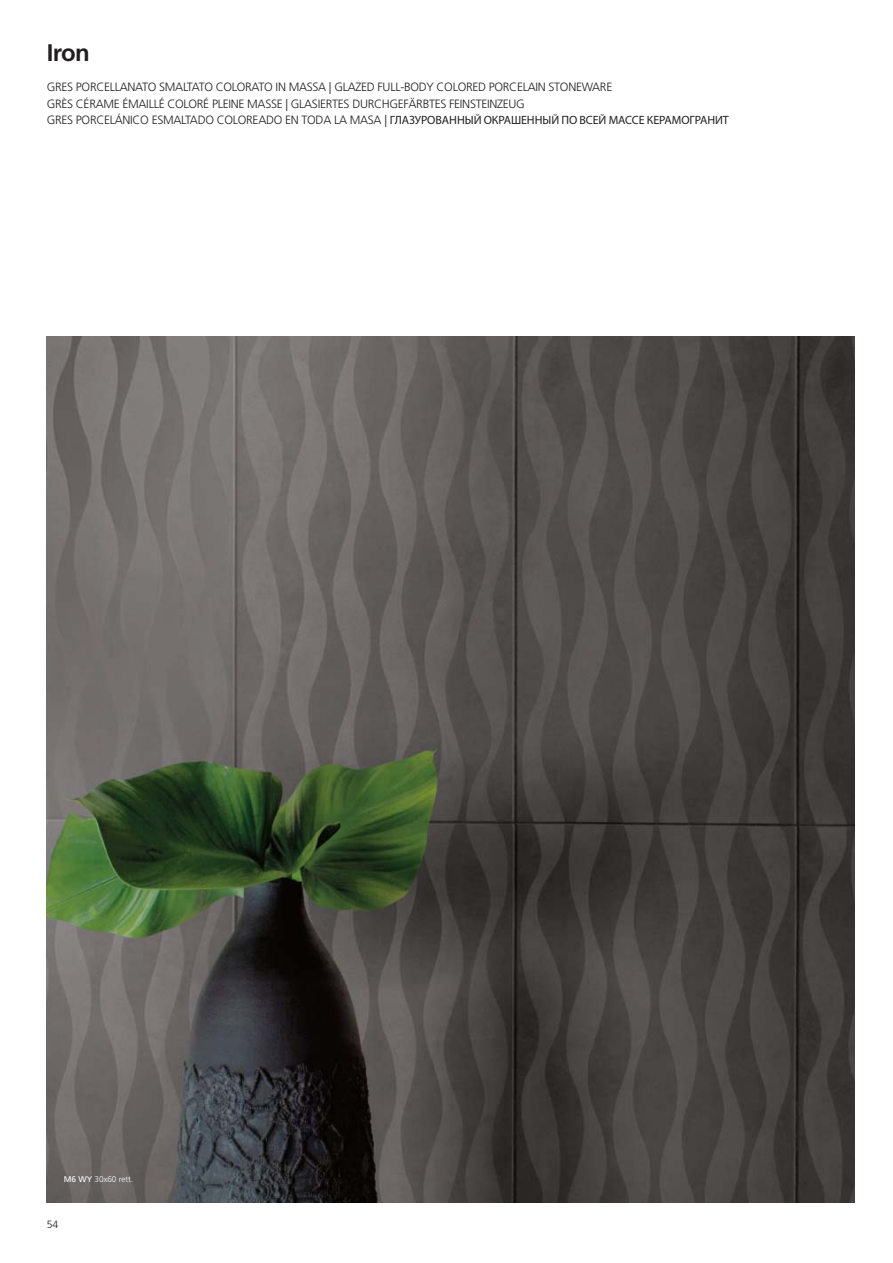
<style>
.page{position:relative;width:893px;height:1263px;background:#fff}
.page>*{position:absolute;margin:0;border:0;box-sizing:border-box;transform-origin:0 0}
.t1{font:700 24px "Frutiger";color:#231f20}
.t2{font:300 12px/16.5px "Frutiger";letter-spacing:-.025em;color:#231f20}
.t3{font:300 10.5px "Frutiger";color:#231f20}
.t4{font:300 8.25px "Frutiger";color:#fff}
.s1{font-family:"Myriad Pro";font-weight:400}
.s2{font-weight:400}
</style>
<div class="page">
<img style="left:47px;top:336px;width:808px;height:866px">
<h1 class="t1" style="left:47px;top:43px;width:45px">Iron</h1>
<p class="t2" style="left:47px;top:80px;width:684px">GRES PORCELLANATO SMALTATO COLORATO IN MASSA | GLAZED FULL-BODY COLORED PORCELAIN STONEWARE<br>GRÈS CÉRAME ÉMAILLÉ COLORÉ PLEINE MASSE | GLASIERTES DURCHGEFÄRBTES FEINSTEINZEUG<br>GRES PORCELÁNICO ESMALTADO COLOREADO EN TODA LA MASA | <span class="s1">ГЛАЗУРОВАННЫЙ ОКРАШЕННЫЙ ПО ВСЕЙ МАССЕ КЕРАМОГРАНИТ</span></p>
<p class="t4" style="left:64px;top:1176px;width:71px"><span class="s2">M6 WY</span> 30x60 rett.</p>
<p class="t3" style="left:47px;top:1220px;width:13px">54</p>
</div>
